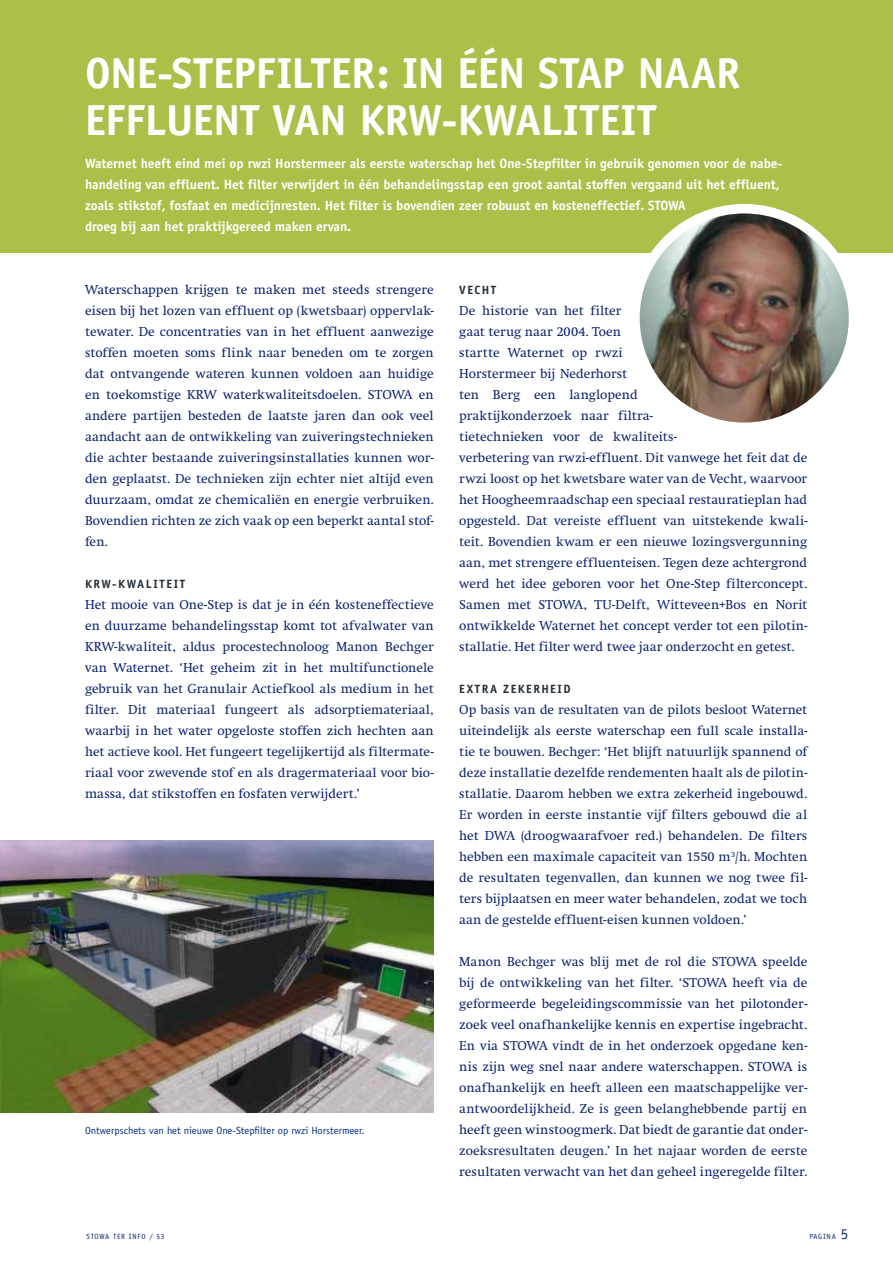
<style>
.page{position:relative;width:893px;height:1263px;background:#fff}
.page>*{position:absolute;margin:0;border:0;box-sizing:border-box;transform-origin:0 0}
.t1{font:700 43.5px/46.5px "Officina Sans";letter-spacing:-.015em;color:#fff}
.t2{font:15px "Officina Sans";color:#0b236b}
.t3{font:13.5px/21px "Swift";letter-spacing:.005em;color:#0b236b;text-align:justify}
.t4{font:700 13.5px/21px "Officina Sans";letter-spacing:-.005em;color:#fff}
.t5{font:700 12px "Officina Sans";letter-spacing:.13em;color:#252e36}
.t6{font:10.5px "Officina Sans";color:#052e7e}
.t7{font:7.5px "Officina Sans";letter-spacing:.1em;color:#0b236b}
</style>
<div class="page">
<div style="left:0;top:0;width:893px;height:252px;background:#adbe49"></div>
<img style="left:0;top:840px;width:434px;height:272px">
<img style="left:635px;top:209px;width:218px;height:218px;border-radius:109px">
<div style="left:630px;top:204px;width:228px;height:228px;border:9px solid #fff;border-radius:50%"></div>
<h1 class="t1" style="left:85px;top:50px;width:648px">one-stepfilter: in één stap naar effluent van KRW-kwaliteit</h1>
<p class="t4" style="left:85px;top:153px;width:699px">Waternet heeft eind mei op rwzi H orstermeer als eerste waterschap het One-Stepfilter in gebruik genomen voor de nabe&shy;handeling van effluent. H et filter verwijdert in één behandelingsstap een groot aantal stoffen vergaand uit het effluent, zoals stikstof, fosfaat en medicijnresten. H et filter is bovendien zeer robuust en kosteneffectief. STOWA<br>droeg bij aan het praktijkgereed maken ervan.</p>
<p class="t3" style="left:85px;top:279px;width:350px">Waterschappen krijgen te maken met steeds strengere eisen bij het lozen van effluent op (kwetsbaar) oppervlak&shy;tewater. De concentraties van in het effluent aanwezige stoffen moeten soms flink naar beneden om te zorgen dat ontvangende wateren kunnen voldoen aan huidige en toekomstige KRW waterkwaliteitsdoelen. STOWA en andere partijen besteden de laatste jaren dan ook veel aandacht aan de ontwikkeling van zuiveringstechnieken die achter bestaande zuiveringsinstallaties kunnen wor&shy;den geplaatst. De technieken zijn echter niet altijd even duurzaam, omdat ze chemicaliën en energie verbruiken.<br>Bovendien richten ze zich vaak op een beperkt aantal stof&shy;fen.</p>
<p class="t5" style="left:85px;top:576px;width:102px">KRW-kwalitei t</p>
<p class="t3" style="left:85px;top:594px;width:350px">Het mooie van One-Step is dat je in één kosteneffectieve en duurzame behandelingsstap komt tot afvalwater van KRW-kwaliteit, aldus procestechnoloog Manon Bechger van Waternet. ‘Het geheim zit in het multifunctionele gebruik van het Granulair Actiefkool als medium in het filter. Dit materiaal fungeert als adsorptiemateriaal, waarbij in het water opgeloste stoffen zich hechten aan het actieve kool. Het fungeert tegelijkertijd als filtermate&shy;riaal voor zwevende stof en als dragermateriaal voor bio&shy;massa, dat stikstoffen en fosfaten verwijdert.’</p>
<p class="t6" style="left:85px;top:1124px;width:281px">Ontwerpschets van het nieuwe One-Stepfilter op rwzi Horstermeer.</p>
<p class="t7" style="left:87px;top:1232px;width:80px">STOWA TER INFo / 53</p>
<p class="t5" style="left:459px;top:282px;width:38px">Vecht</p>
<p class="t3" style="left:459px;top:300px;width:350px;text-align:left">De historie van het filter<br>gaat terug naar 2004. Toen<br>startte Waternet op rwzi<br>Horstermeer bij Nederhorst<br>ten Berg een langlopend<br>praktijkonderzoek naar filtra-<br>tietechnieken voor de kwaliteits-<br>verbetering van rwzi-effluent. Dit vanwege het feit dat de rwzi loost op het kwetsbare water van de Vecht, waarvoor het Hoogheemraadschap een speciaal restauratieplan had opgesteld. Dat vereiste effluent van uitstekende kwali&shy;teit. Bovendien kwam er een nieuwe lozingsvergunning aan, met strengere effluenteisen. Tegen deze achtergrond werd het idee geboren voor het One-Step filterconcept.<br>Samen met STOWA, TU-Delft, Witteveen+Bos en Norit ontwikkelde Waternet het concept verder tot een pilotin&shy;stallatie. Het filter werd twee jaar onderzocht en getest.</p>
<p class="t5" style="left:459px;top:681px;width:60px">Extra zeker</p>
<p class="t5" style="left:541px;top:681px;width:31px">heid</p>
<p class="t3" style="left:459px;top:699px;width:350px">Op basis van de resultaten van de pilots besloot Waternet uiteindelijk als eerste waterschap een full scale installa&shy;tie te bouwen. Bechger: ‘Het blijft natuurlijk spannend of deze installatie dezelfde rendementen haalt als de pilotin&shy;stallatie. Daarom hebben we extra zekerheid ingebouwd.<br>Er worden in eerste instantie vijf filters gebouwd die al het DWA (droogwaarafvoer red.) behandelen. De filters hebben een maximale capaciteit van 1550 m<sup>3</sup>/h. Mochten de resultaten tegenvallen, dan kunnen we nog twee fil&shy;ters bijplaatsen en meer water behandelen, zodat we toch aan de gestelde effluent-eisen kunnen voldoen.’</p>
<p class="t3" style="left:459px;top:951px;width:350px">Manon Bechger was blij met de rol die STOWA speelde bij de ontwikkeling van het filter. ‘STOWA heeft via de geformeerde begeleidingscommissie van het pilotonder&shy;zoek veel onafhankelijke kennis en expertise ingebracht.<br>En via STOWA vindt de in het onderzoek opgedane ken&shy;nis zijn weg snel naar andere waterschappen. STOWA is onafhankelijk en heeft alleen een maatschappelijke ver&shy;antwoordelijkheid. Ze is geen belanghebbende partij en heeft geen winstoogmerk. Dat biedt de garantie dat onder&shy;zoeksresultaten deugen.’ In het najaar worden de eerste resultaten verwacht van het dan geheel ingeregelde filter.</p>
<p class="t7" style="left:809px;top:1232px;width:6px">pagina</p>
<p class="t2" style="left:841px;top:1225px;width:9px">5</p>
</div>
